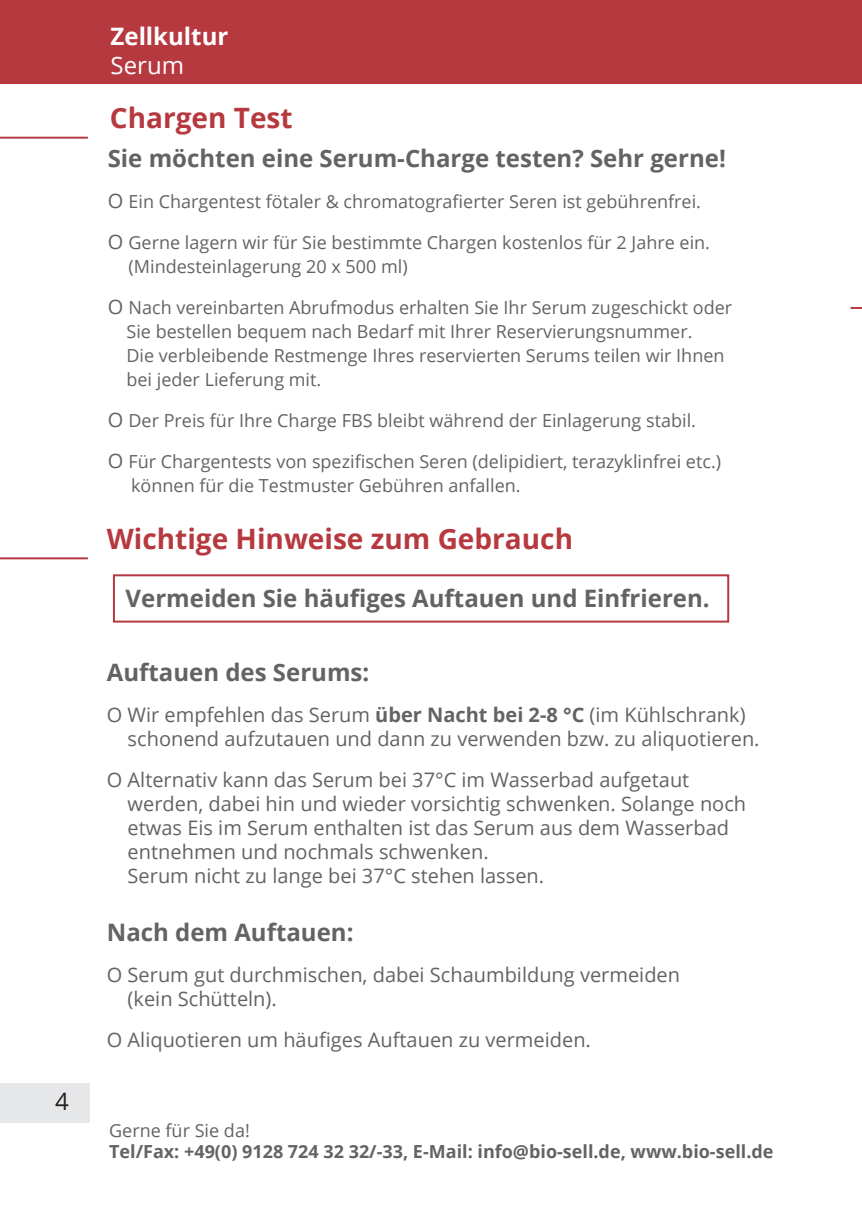
<style>
.page{position:relative;width:862px;height:1214px;background:#fff}
.page>*{position:absolute;margin:0;border:0;box-sizing:border-box;transform-origin:0 0}
.t1{font:700 28px "Open Sans";color:#b73940}
.t2{font:700 24px "Open Sans";color:#636366}
.t3{font:700 24px "Open Sans";color:#fff}
.t4{font:24px "Open Sans";color:#fff}
.t5{font:24px "Open Sans";color:#231f20}
.t6{font:20px/24px "Open Sans";color:#636366}
.t7{font:18px/24px "Open Sans";color:#636366}
.t8{font:700 18px "Open Sans";color:#636366}
.s1{font-size:20px}
.s2{font-weight:700}
</style>
<div class="page">
<div style="left:0;top:0;width:862px;height:84px;background:#b73940"></div>
<div style="left:0;top:1083px;width:89px;height:39px;background:#e6e7e9"></div>
<div style="left:113px;top:574px;width:616px;height:48px;border:2px solid #b73940"></div>
<hr style="left:0;top:557px;width:88px;height:2px;background:#b73940">
<hr style="left:0;top:137px;width:88px;height:2px;background:#b73940">
<svg style="left:850px;top:307px;width:12px;height:2px"></svg>
<h2 class="t5" style="left:55px;top:1084px;width:15px">4</h2>
<h2 class="t3" style="left:111px;top:20px;width:119px">Zellkultur</h2>
<h2 class="t4" style="left:111px;top:48px;width:75px">Serum</h2>
<h1 class="t1" style="left:110px;top:98px;width:184px">Chargen Test</h1>
<h2 class="t2" style="left:108px;top:141px;width:619px">Sie möchten eine Serum-Charge testen? Sehr gerne!</h2>
<p class="t7" style="left:108px;top:189px;width:595px"><span class="s1">O</span> Ein Chargentest fötaler &amp; chromatografierter Seren ist gebührenfrei.</p>
<p class="t7" style="left:128px;top:230px;width:583px;text-indent:-21px"><span class="s1">O</span> Gerne lagern wir für Sie bestimmte Chargen kostenlos für 2 Jahre ein. (Mindesteinlagerung 20 x 500 ml)</p>
<p class="t7" style="left:126px;top:295px;width:607px;text-indent:-19px"><span class="s1">O</span> Nach vereinbarten Abrufmodus erhalten Sie Ihr Serum zugeschickt oder Sie bestellen bequem nach Bedarf mit Ihrer Reservierungsnummer.<br>Die verbleibende Restmenge Ihres reservierten Serums teilen wir Ihnen bei jeder Lieferung mit.</p>
<p class="t7" style="left:108px;top:408px;width:590px"><span class="s1">O</span> Der Preis für Ihre Charge FBS bleibt während der Einlagerung stabil.</p>
<p class="t7" style="left:131px;top:449px;width:591px;text-indent:-23px"><span class="s1">O</span> Für Chargentests von spezifischen Seren (delipidiert, terazyklinfrei etc.) können für die Testmuster Gebühren anfallen.</p>
<h1 class="t1" style="left:107px;top:519px;width:468px">Wichtige Hinweise zum Gebrauch</h1>
<h2 class="t2" style="left:126px;top:581px;width:586px">Vermeiden Sie häufiges Auftauen und Einfrieren.</h2>
<h2 class="t2" style="left:107px;top:655px;width:264px">Auftauen des Serums:</h2>
<p class="t6" style="left:128px;top:702px;width:633px;text-indent:-21px">O Wir empfehlen das Serum <span class="s2">über Nacht bei 2-8 °C</span> (im Kühlschrank) schonend aufzutauen und dann zu verwenden bzw. zu aliquotieren.</p>
<p class="t6" style="left:128px;top:767px;width:620px;text-indent:-21px">O Alternativ kann das Serum bei 37°C im Wasserbad aufgetaut werden, dabei hin und wieder vorsichtig schwenken. Solange noch etwas Eis im Serum enthalten ist das Serum aus dem Wasserbad entnehmen und nochmals schwenken.<br>Serum nicht zu lange bei 37°C stehen lassen.</p>
<h2 class="t2" style="left:107px;top:914px;width:248px">Nach dem Auftauen:</h2>
<p class="t6" style="left:128px;top:961px;width:554px;text-indent:-21px">O Serum gut durchmischen, dabei Schaumbildung vermeiden (kein Schütteln).</p>
<p class="t6" style="left:107px;top:1026px;width:485px">O Aliquotieren um häufiges Auftauen zu vermeiden.</p>
<p class="t7" style="left:109px;top:1117px;width:142px">Gerne für Sie da!</p>
<p class="t8" style="left:109px;top:1138px;width:666px">Tel/Fax: +49(0) 9128 724 32 32/-33, E-Mail: info@bio-sell.de, www.bio-sell.de</p>
</div>
